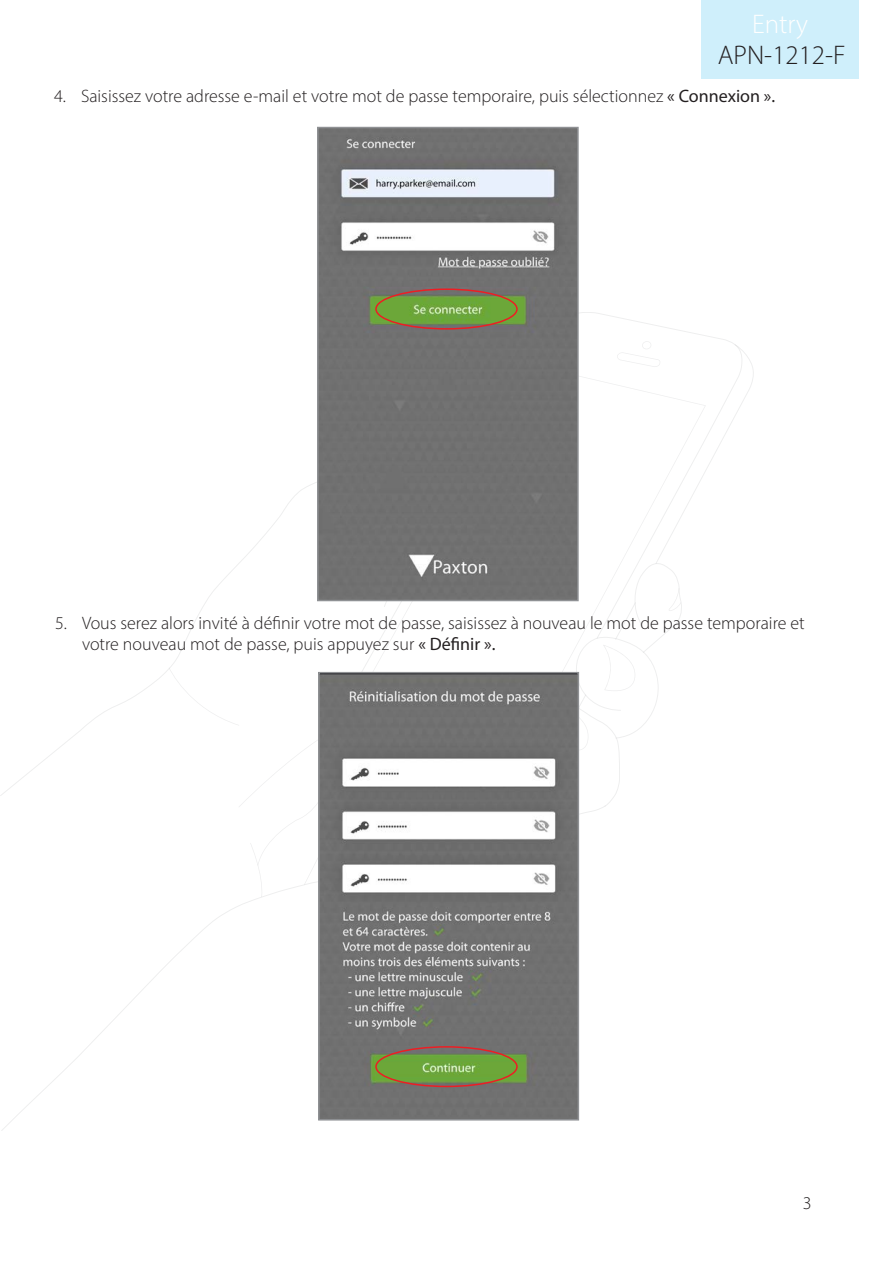
<style>
.page{position:relative;width:893px;height:1263px;background:#fff}
.page>*{position:absolute;margin:0;border:0;box-sizing:border-box;transform-origin:0 0}
.t1{font:300 27px "Myriad Pro";color:#231f20}
.t2{font:300 27px "Myriad Pro";color:#fff}
.t3{font:300 18px/21.6px "Myriad Pro";color:#231f20}
.s1{font-weight:400}
</style>
<div class="page">
<svg style="left:169px;top:341px;width:585px;height:465px"></svg>
<svg style="left:1px;top:805px;width:605px;height:326px"></svg>
<div style="left:702px;top:0;width:157px;height:79px;background:#cfeffb"></div>
<img style="left:321px;top:675px;width:255px;height:442px">
<div style="left:318px;top:672px;width:261px;height:448px;border:2px solid #8f9194"></div>
<img style="left:320px;top:130px;width:256px;height:468px">
<div style="left:317px;top:127px;width:262px;height:474px;border:2px solid #8f9194"></div>
<div style="left:375px;top:288px;width:143px;height:42px;border:2px solid #ee1d23;border-radius:50%"></div>
<div style="left:375px;top:1046px;width:143px;height:41px;border:2px solid #ee1d23;border-radius:50%"></div>
<h1 class="t2" style="left:752px;top:8px;width:58px">Entry</h1>
<h1 class="t1" style="left:718px;top:39px;width:129px">APN-1212-F</h1>
<p class="t3" style="left:54px;top:85px;width:723px">4. Saisissez votre adresse e-mail et votre mot de passe temporaire, puis sélectionnez <span class="s1">« Connexion ».</span></p>
<p class="t3" style="left:82px;top:612px;width:724px;text-indent:-27px">5. Vous serez alors invité à définir votre mot de passe, saisissez à nouveau le mot de passe temporaire et votre nouveau mot de passe, puis appuyez sur <span class="s1">« Définir ».</span></p>
<p class="t3" style="left:803px;top:1192px;width:10px">3</p>
</div>
